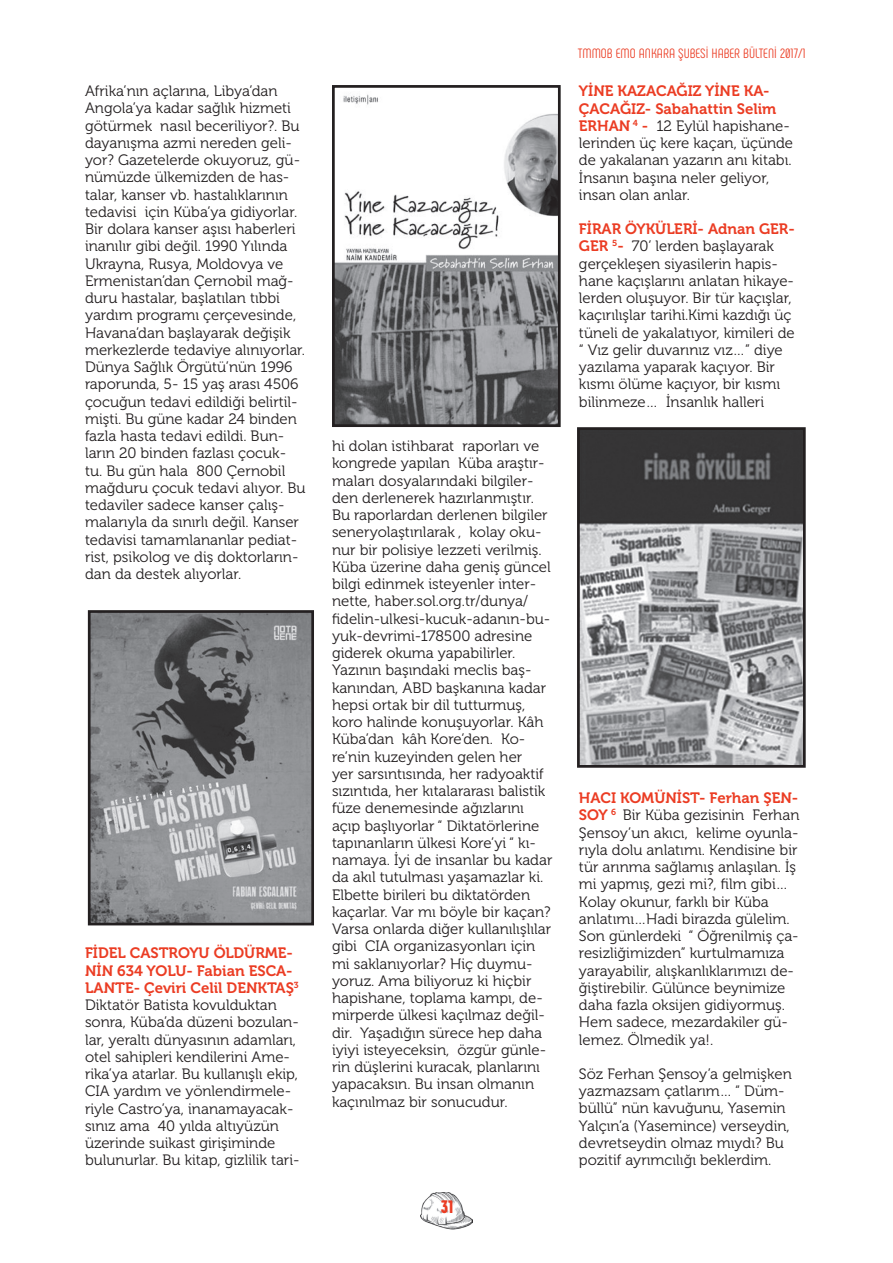
<style>
.page{position:relative;width:893px;height:1263px;background:#fff}
.page>*{position:absolute;margin:0;border:0;box-sizing:border-box;transform-origin:0 0}
.t1{font:900 18px "Phenomena";color:#eb3c23}
.t2{font:15px/17.2px "Museo 300";color:#231f20}
.t3{font:15px/17.2px "Museo 700";color:#eb3c23}
.t4{font:13.5px "Phenomena";color:#eb3c23}
.s1{font-family:"Museo 700";color:#eb3c23}
</style>
<div class="page">
<img style="left:420px;top:1192px;width:53px;height:38px">
<img style="left:92px;top:614px;width:218px;height:307px">
<div style="left:88px;top:610px;width:226px;height:315px;border:3px solid #231f20"></div>
<img style="left:336px;top:94px;width:221px;height:329px">
<div style="left:332px;top:85px;width:229px;height:342px;border:3px solid #231f20"></div>
<img style="left:581px;top:431px;width:221px;height:333px">
<div style="left:577px;top:427px;width:229px;height:341px;border:3px solid #231f20"></div>
<p class="t2" style="left:85px;top:83px;width:222px">Afrika’nın açlarına, Libya’dan<br>Angola’ya kadar sağlık hizmeti götürmek nasıl beceriliyor?. Bu dayanışma azmi nereden geli&shy;yor? Gazetelerde okuyoruz, gü&shy;nümüzde ülkemizden de has&shy;talar, kanser vb. hastalıklarının tedavisi için Küba’ya gidiyorlar.<br>Bir dolara kanser aşısı haberleri inanılır gibi değil. 1990 Yılında<br>Ukrayna, Rusya, Moldovya ve<br>Ermenistan’dan Çernobil mağ&shy;duru hastalar, başlatılan tıbbi yardım programı çerçevesinde,<br>Havana’dan başlayarak değişik merkezlerde tedaviye alınıyorlar.<br>Dünya Sağlık Örgütü’nün 1996 raporunda, 5- 15 yaş arası 4506 çocuğun tedavi edildiği belirtil&shy;mişti. Bu güne kadar 24 binden fazla hasta tedavi edildi. Bun&shy;ların 20 binden fazlası çocuk&shy;tu. Bu gün hala 800 Çernobil mağduru çocuk tedavi alıyor. Bu tedaviler sadece kanser çalış&shy;malarıyla da sınırlı değil. Kanser tedavisi tamamlananlar pediat&shy;rist, psikolog ve diş doktorların&shy;dan da destek alıyorlar.</p>
<p class="t3" style="left:85px;top:945px;width:215px">FİDEL CASTROYU ÖLDÜRME-<br>NİN 634 YOLU- Fabian ESCA-<br>LANTE- Çeviri Celil DENKTAŞ<sup>3</sup></p>
<p class="t2" style="left:85px;top:997px;width:216px">Diktatör Batista kovulduktan sonra, Küba’da düzeni bozulan&shy;lar, yeraltı dünyasının adamları, otel sahipleri kendilerini Ame&shy;rika’ya atarlar. Bu kullanışlı ekip,<br>CIA yardım ve yönlendirmele&shy;riyle Castro’ya, inanamayacak&shy;sınız ama 40 yılda altıyüzün üzerinde suikast girişiminde bulunurlar. Bu kitap, gizlilik tari-</p>
<p class="t2" style="left:332px;top:438px;width:222px">hi dolan istihbarat raporları ve kongrede yapılan Küba araştır&shy;maları dosyalarındaki bilgiler&shy;den derlenerek hazırlanmıştır.<br>Bu raporlardan derlenen bilgiler seneryolaştırılarak , kolay oku&shy;nur bir polisiye lezzeti verilmiş.<br>Küba üzerine daha geniş güncel bilgi edinmek isteyenler inter&shy;nette, haber.sol.org.tr/dunya/ fidelin-ulkesi-kucuk-adanın-bu&shy;yuk-devrimi-178500 adresine giderek okuma yapabilirler.<br>Yazının başındaki meclis baş&shy;kanından, ABD başkanına kadar hepsi ortak bir dil tutturmuş, koro halinde konuşuyorlar. Kâh<br>Küba’dan kâh Kore’den. Ko&shy;re’nin kuzeyinden gelen her<br>yer sarsıntısında, her radyoaktif sızıntıda, her kıtalararası balistik füze denemesinde ağızlarını açıp başlıyorlar “ Diktatörlerine tapınanların ülkesi Kore’yi “ kı&shy;namaya. İyi de insanlar bu kadar da akıl tutulması yaşamazlar ki.<br>Elbette birileri bu diktatörden kaçarlar. Var mı böyle bir kaçan?<br>Varsa onlarda diğer kullanılışlılar gibi CIA organizasyonları için mi saklanıyorlar? Hiç duymu&shy;yoruz. Ama biliyoruz ki hiçbir hapishane, toplama kampı, de&shy;mirperde ülkesi kaçılmaz değil&shy;dir. Yaşadığın sürece hep daha iyiyi isteyeceksin, özgür günle&shy;rin düşlerini kuracak, planlarını yapacaksın. Bu insan olmanın kaçınılmaz bir sonucudur.</p>
<p class="t1" style="left:441px;top:1195px;width:14px">31</p>
<p class="t4" style="left:578px;top:45px;width:229px">TMMOB EMO ANKARA ŞUBESİ HABER BÜLTENİ 2017/1</p>
<p class="t3" style="left:579px;top:83px;width:199px">YİNE KAZACAĞIZ YİNE KA-<br>ÇACAĞIZ- Sabahattin Selim</p>
<p class="t2" style="left:579px;top:117px;width:216px"><span class="s1">ERHAN</span> <sup>4</sup> <span class="s1">-</span> 12 Eylül hapishane&shy;lerinden üç kere kaçan, üçünde de yakalanan yazarın anı kitabı.<br>İnsanın başına neler geliyor, insan olan anlar.</p>
<p class="t3" style="left:579px;top:220px;width:217px">FİRAR ÖYKÜLERİ- Adnan GER-</p>
<p class="t2" style="left:579px;top:238px;width:217px"><span class="s1">GER</span> <sup>5</sup><span class="s1">-</span> 70’ lerden başlayarak gerçekleşen siyasilerin hapis&shy;hane kaçışlarını anlatan hikaye&shy;lerden oluşuyor. Bir tür kaçışlar, kaçırılışlar tarihi.Kimi kazdığı üç tüneli de yakalatıyor, kimileri de “ Vız gelir duvarınız vız…” diye yazılama yaparak kaçıyor. Bir kısmı ölüme kaçıyor, bir kısmı bilinmeze… İnsanlık halleri</p>
<p class="t3" style="left:579px;top:789px;width:221px">HACI KOMÜNİST- Ferhan ŞEN-</p>
<p class="t2" style="left:579px;top:807px;width:222px"><span class="s1">SOY</span> <sup>6</sup> Bir Küba gezisinin Ferhan<br>Şensoy’un akıcı, kelime oyunla&shy;rıyla dolu anlatımı. Kendisine bir tür arınma sağlamış anlaşılan. İş mi yapmış, gezi mi?, film gibi…<br>Kolay okunur, farklı bir Küba anlatımı…Hadi birazda gülelim.<br>Son günlerdeki “ Öğrenilmiş ça&shy;resizliğimizden” kurtulmamıza yarayabilir, alışkanlıklarımızı de&shy;ğiştirebilir. Gülünce beynimize daha fazla oksijen gidiyormuş.<br>Hem sadece, mezardakiler gü&shy;lemez. Ölmedik ya!.</p>
<p class="t2" style="left:579px;top:1065px;width:214px">Söz Ferhan Şensoy’a gelmişken yazmazsam çatlarım… “ Düm&shy;büllü” nün kavuğunu, Yasemin<br>Yalçın’a (Yasemince) verseydin, devretseydin olmaz mıydı? Bu pozitif ayrımcılığı beklerdim.</p>
</div>
